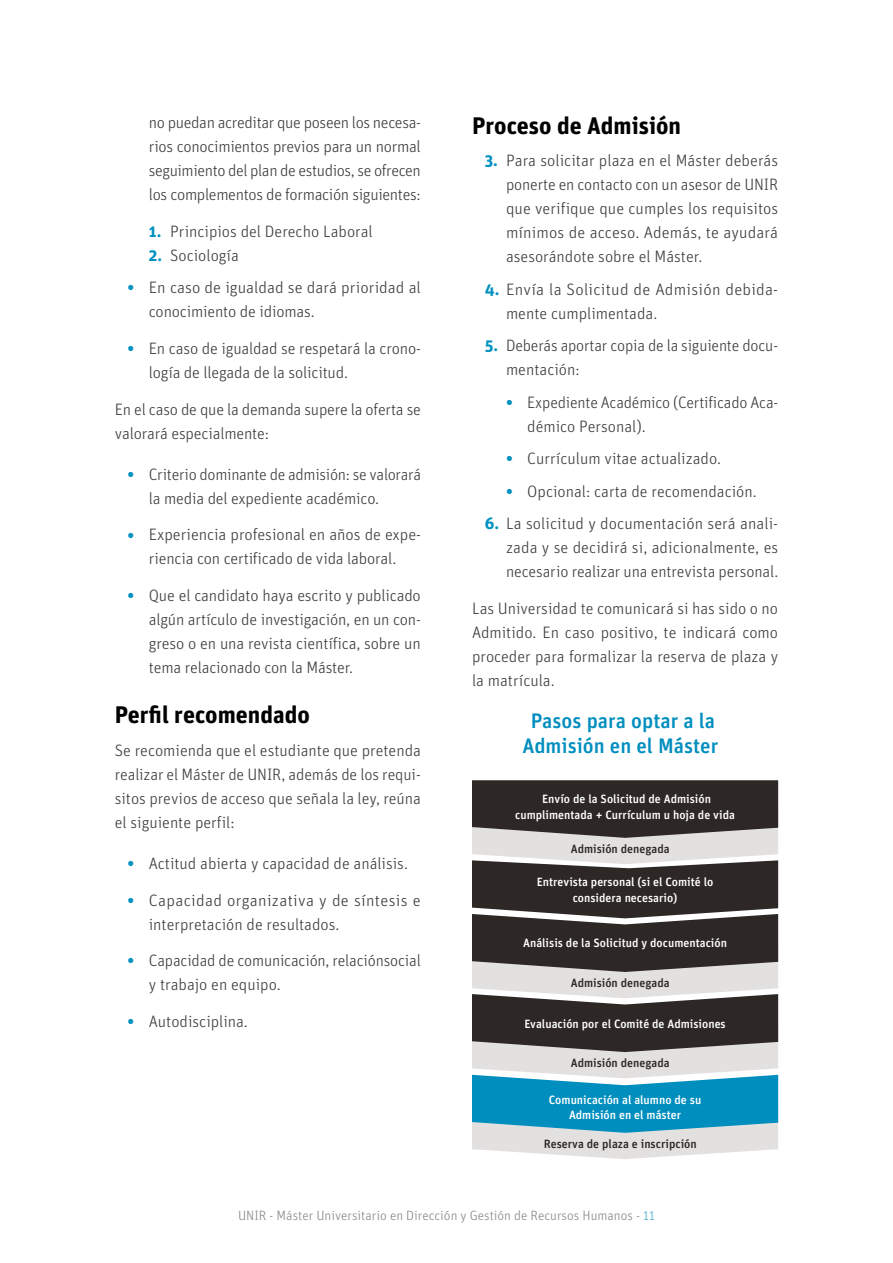
<style>
.page{position:relative;width:893px;height:1263px;background:#fff}
.page>*{position:absolute;margin:0;border:0;box-sizing:border-box;transform-origin:0 0}
.t1{font:700 24px "Unit OT";color:#000}
.t2{font:500 21px/25.5px "Unit OT";color:#008ebe;text-align:center}
.t3{font:300 16.5px/24px "Unit OT";letter-spacing:-.005em;color:#3c3c3b}
.t4{font:300 16.5px/24px "Unit OT";letter-spacing:.02em;color:#3c3c3b}
.t5{font:300 16.5px/24px "Unit OT";letter-spacing:.015em;color:#3c3c3b}
.t6{font:300 13.5px "Unit OT";color:#878787}
.t7{font:500 12px/15.3px "Unit OT";color:#fff;text-align:center}
.t8{font:500 12px "Unit OT";color:#2d2726}
.s1{font-weight:700;color:#0091c0}
.s2{color:#49adce}
</style>
<div class="page">
<svg style="left:472px;top:780px;width:306px;height:379px;background:#6a787d"></svg>
<p class="t3" style="left:149px;top:110px;width:274px;text-align:justify">no puedan acreditar que poseen los necesa&shy;rios conocimientos previos para un normal seguimiento del plan de estudios, se ofrecen los complementos de formación siguientes:</p>
<p class="t3" style="left:149px;top:219px;width:225px"><span class="s1">1.</span> Principios del Derecho Laboral</p>
<p class="t3" style="left:149px;top:243px;width:92px"><span class="s1">2.</span> Sociología</p>
<p class="t3" style="left:149px;top:276px;width:274px;text-indent:-21px"><span class="s1">•</span> En caso de igualdad se dará prioridad al conocimiento de idiomas.</p>
<p class="t3" style="left:149px;top:336px;width:274px;text-indent:-21px"><span class="s1">•</span> En caso de igualdad se respetará la crono&shy;logía de llegada de la solicitud.</p>
<p class="t3" style="left:115px;top:397px;width:308px">En el caso de que la demanda supere la oferta se valorará especialmente:</p>
<p class="t3" style="left:149px;top:462px;width:274px;text-indent:-21px"><span class="s1">•</span> Criterio dominante de admisión: se valorará la media del expediente académico.</p>
<p class="t3" style="left:128px;top:523px;width:295px;text-align:center"><span class="s1">•</span> Experiencia profesional en años de expe&shy;riencia con certificado de vida laboral.</p>
<p class="t3" style="left:149px;top:584px;width:274px;text-align:justify;text-indent:-21px"><span class="s1">•</span> Que el candidato haya escrito y publicado algún artículo de investigación, en un con&shy;greso o en una revista científica, sobre un tema relacionado con la Máster.</p>
<h1 class="t1" style="left:115px;top:699px;width:197px">Perfil recomendado</h1>
<p class="t3" style="left:115px;top:738px;width:308px;text-align:justify">Se recomienda que el estudiante que pretenda realizar el Máster de UNIR, además de los requi&shy;sitos previos de acceso que señala la ley, reúna el siguiente perfil:</p>
<p class="t3" style="left:128px;top:851px;width:282px"><span class="s1">•</span> Actitud abierta y capacidad de análisis.</p>
<p class="t4" style="left:149px;top:888px;width:273px;text-indent:-21px"><span class="s1">•</span> Capacidad organizativa y de síntesis e interpretación de resultados.</p>
<p class="t3" style="left:149px;top:949px;width:273px;text-indent:-21px"><span class="s1">•</span> Capacidad de comunicación, relaciónsocial y trabajo en equipo.</p>
<p class="t3" style="left:128px;top:1009px;width:122px"><span class="s1">•</span> Autodisciplina.</p>
<h1 class="t1" style="left:472px;top:110px;width:210px">Proceso de Admisión</h1>
<p class="t3" style="left:506px;top:149px;width:274px;text-align:justify;text-indent:-21px"><span class="s1">3.</span> Para solicitar plaza en el Máster deberás ponerte en contacto con un asesor de UNIR que verifique que cumples los requisitos mínimos de acceso. Además, te ayudará asesorándote sobre el Máster.</p>
<p class="t5" style="left:506px;top:277px;width:274px;text-indent:-21px"><span class="s1">4.</span> Envía la Solicitud de Admisión debida&shy;mente cumplimentada.</p>
<p class="t3" style="left:506px;top:334px;width:274px;text-indent:-21px"><span class="s1">5.</span> Deberás aportar copia de la siguiente docu&shy;mentación:</p>
<p class="t3" style="left:527px;top:390px;width:252px;text-indent:-21px"><span class="s1">•</span> Expediente Académico (Certificado Aca&shy;démico Personal).</p>
<p class="t3" style="left:506px;top:447px;width:216px"><span class="s1">•</span> Currículum vitae actualizado.</p>
<p class="t3" style="left:506px;top:479px;width:252px"><span class="s1">•</span> Opcional: carta de recomendación.</p>
<p class="t3" style="left:506px;top:512px;width:274px;text-align:justify;text-indent:-21px"><span class="s1">6.</span> La solicitud y documentación será anali&shy;zada y se decidirá si, adicionalmente, es necesario realizar una entrevista personal.</p>
<p class="t3" style="left:472px;top:596px;width:308px;text-align:justify">Las Universidad te comunicará si has sido o no Admitido. En caso positivo, te indicará como proceder para formalizar la reserva de plaza y la matrícula.</p>
<p class="t2" style="left:522px;top:707px;width:197px">Pasos para optar a la<br>Admisión en el Máster</p>
<p class="t7" style="left:515px;top:791px;width:221px">Envío de la Solicitud de Admisión cumplimentada + Currículum u hoja de vida</p>
<p class="t8" style="left:571px;top:841px;width:100px">Admisión denegada</p>
<p class="t7" style="left:537px;top:874px;width:178px">Entrevista personal (si el Comité lo considera necesario)</p>
<p class="t7" style="left:523px;top:935px;width:205px">Análisis de la Solicitud y documentación</p>
<p class="t8" style="left:571px;top:975px;width:100px">Admisión denegada</p>
<p class="t7" style="left:524px;top:1016px;width:203px">Evaluación por el Comité de Admisiones</p>
<p class="t8" style="left:571px;top:1055px;width:100px">Admisión denegada</p>
<p class="t7" style="left:549px;top:1092px;width:154px">Comunicación al alumno de su<br>Admisión en el máster</p>
<p class="t8" style="left:544px;top:1136px;width:154px">Reserva de plaza e inscripción</p>
<p class="t6" style="left:238px;top:1207px;width:418px">UNIR - Máster Universitario en Dirección y Gestión de Recursos Humanos - <span class="s2">11</span></p>
</div>
